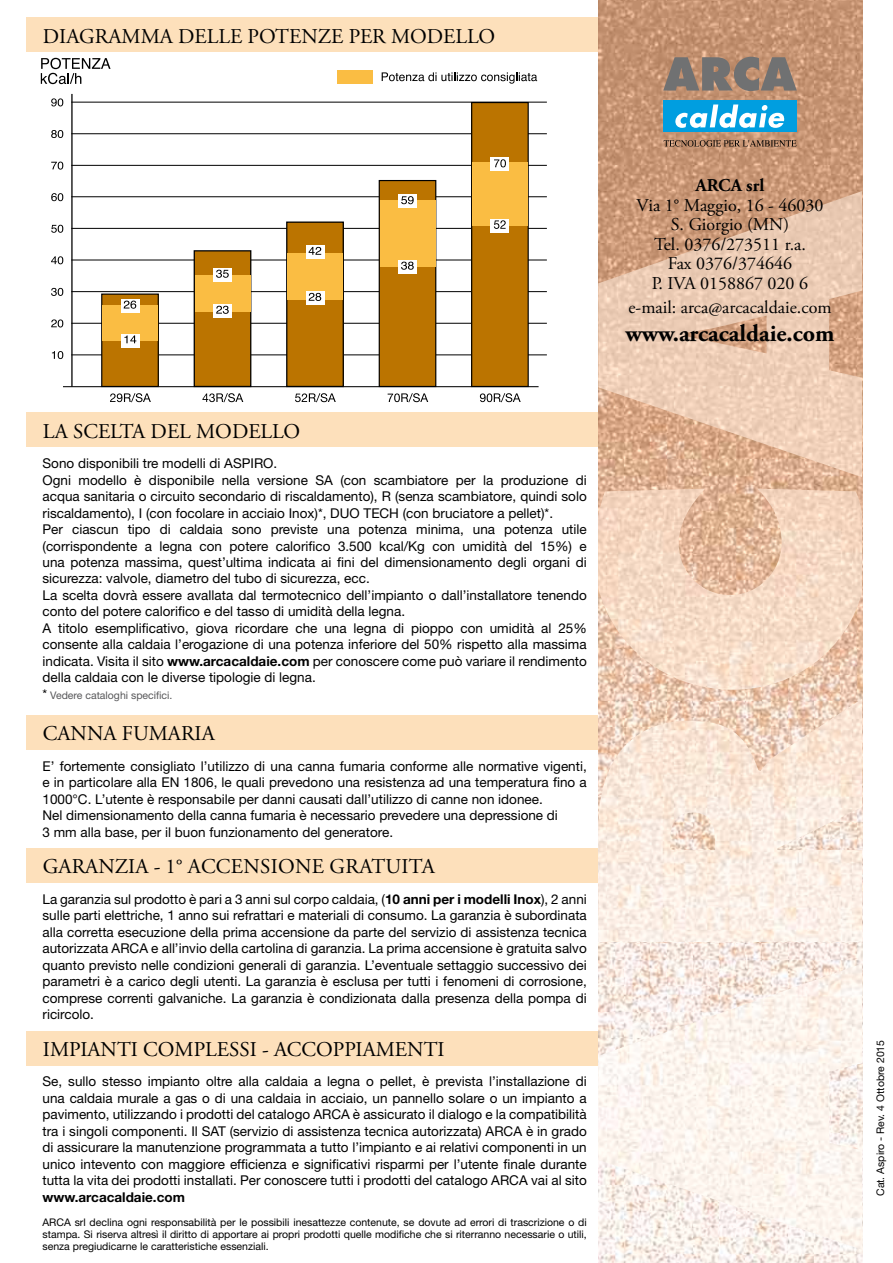
<style>
.page{position:relative;width:893px;height:1263px;background:#fff}
.page>*{position:absolute;margin:0;border:0;box-sizing:border-box;transform-origin:0 0}
.t1{font:700 24px "Adobe Garamond Pro";color:#000}
.t2{font:21px "Adobe Garamond Pro";color:#000}
.t3{font:18px/19.5px "Adobe Garamond Pro";color:#000;text-align:center}
.t4{font:700 18px "Adobe Garamond Pro";color:#000}
.t5{font:13.5px/16.5px "Helvetica Neue LT Std";color:#000}
.t6{font:700 13.5px "Helvetica Neue LT Std";color:#000}
.t7{font:10.5px/12px "Helvetica Neue LT Std";color:#000;text-align:justify}
.t8{font:10.5px "Helvetica Neue LT Std";color:#58585a}
.s1{font-weight:700}
.s2{font-size:13.5px;color:#000}
</style>
<div class="page">
<div style="left:26px;top:18px;width:800px;height:34px;background:#fde0bb"></div>
<div style="left:26px;top:413px;width:800px;height:34px;background:#fde0bb"></div>
<div style="left:26px;top:715px;width:800px;height:34px;background:#fde0bb"></div>
<div style="left:26px;top:848px;width:800px;height:34px;background:#fde0bb"></div>
<div style="left:26px;top:1031px;width:800px;height:34px;background:#fde0bb"></div>
<img style="left:598px;top:0;width:264px;height:1262px">
<img style="left:598px;top:191px;width:264px;height:1059px">
<div style="left:664px;top:100px;width:133px;height:31px;background:#009ee0"></div>
<svg style="left:663px;top:57px;width:134px;height:34px;background:#8e7d71"></svg>
<svg style="left:675px;top:104px;width:110px;height:24px"></svg>
<svg style="left:664px;top:140px;width:133px;height:7px"></svg>
<hr style="left:71px;top:196px;width:476px;height:1px;background:#000">
<hr style="left:71px;top:228px;width:476px;height:1px;background:#000">
<hr style="left:71px;top:260px;width:476px;height:1px;background:#000">
<hr style="left:71px;top:291px;width:476px;height:1px;background:#000">
<hr style="left:71px;top:323px;width:476px;height:1px;background:#000">
<hr style="left:71px;top:355px;width:476px;height:1px;background:#000">
<hr style="left:71px;top:102px;width:476px;height:1px;background:#000">
<hr style="left:71px;top:133px;width:476px;height:1px;background:#000">
<hr style="left:71px;top:165px;width:476px;height:1px;background:#000">
<hr style="left:63px;top:386px;width:476px;height:1px;background:#000">
<hr style="left:71px;top:94px;width:2px;height:293px;background:#000">
<div style="left:194px;top:251px;width:57px;height:136px;background:#bb7400"></div>
<div style="left:194px;top:250px;width:57px;height:137px;border:1px solid #000"></div>
<div style="left:195px;top:275px;width:55px;height:37px;background:#fabd43"></div>
<div style="left:213px;top:268px;width:19px;height:14px;background:#fff"></div>
<svg style="left:216px;top:270px;width:13px;height:8px"></svg>
<div style="left:213px;top:304px;width:19px;height:14px;background:#fff"></div>
<svg style="left:216px;top:306px;width:13px;height:8px"></svg>
<div style="left:287px;top:222px;width:56px;height:165px;background:#bb7400"></div>
<div style="left:286px;top:221px;width:58px;height:166px;border:1px solid #000"></div>
<div style="left:287px;top:253px;width:56px;height:46px;background:#fabd43"></div>
<div style="left:306px;top:246px;width:18px;height:13px;background:#fff"></div>
<svg style="left:309px;top:247px;width:12px;height:8px"></svg>
<div style="left:306px;top:292px;width:18px;height:13px;background:#fff"></div>
<svg style="left:309px;top:293px;width:12px;height:8px"></svg>
<div style="left:102px;top:294px;width:56px;height:93px;background:#bb7400"></div>
<div style="left:101px;top:293px;width:58px;height:94px;border:1px solid #000"></div>
<div style="left:102px;top:305px;width:56px;height:36px;background:#fabd43"></div>
<svg style="left:121px;top:299px;width:18px;height:13px"></svg>
<svg style="left:124px;top:301px;width:12px;height:8px"></svg>
<div style="left:121px;top:334px;width:18px;height:13px;background:#fff"></div>
<svg style="left:124px;top:335px;width:12px;height:8px"></svg>
<svg style="left:52px;top:351px;width:11px;height:8px"></svg>
<svg style="left:51px;top:319px;width:12px;height:8px"></svg>
<svg style="left:51px;top:288px;width:12px;height:8px"></svg>
<svg style="left:51px;top:256px;width:12px;height:8px"></svg>
<svg style="left:51px;top:225px;width:12px;height:8px"></svg>
<svg style="left:51px;top:193px;width:12px;height:8px"></svg>
<svg style="left:51px;top:162px;width:12px;height:8px"></svg>
<svg style="left:51px;top:130px;width:12px;height:8px"></svg>
<svg style="left:51px;top:98px;width:12px;height:8px"></svg>
<svg style="left:110px;top:393px;width:41px;height:9px"></svg>
<svg style="left:202px;top:393px;width:41px;height:9px"></svg>
<svg style="left:295px;top:393px;width:41px;height:9px"></svg>
<svg style="left:378px;top:101px;width:151px;height:301px"></svg>
<svg style="left:41px;top:58px;width:70px;height:26px"></svg>
<svg style="left:382px;top:72px;width:155px;height:12px"></svg>
<div style="left:337px;top:71px;width:35px;height:13px;background:#fabd43"></div>
<h2 class="t2" style="left:43px;top:23px;width:454px">DIAGRAMMA DELLE POTENZE PER MODELLO</h2>
<h2 class="t2" style="left:43px;top:418px;width:259px">LA SCELTA DEL MODELLO</h2>
<p class="t5" style="left:43px;top:455px;width:546px">Sono disponibili tre modelli di ASPIRO.<br>Ogni modello è disponibile nella versione SA (con scambiatore per la produzione di acqua sanitaria o circuito secondario di riscaldamento), R (senza scambiatore, quindi solo riscaldamento), I (con focolare in acciaio Inox)*, DUO TECH (con bruciatore a pellet)*.<br>Per ciascun tipo di caldaia sono previste una potenza minima, una potenza utile (corrispondente a legna con potere calorifico 3.500 kcal/Kg con umidità del 15%) e una potenza massima, quest’ultima indicata ai fini del dimensionamento degli organi di sicurezza: valvole, diametro del tubo di sicurezza, ecc.<br>La scelta dovrà essere avallata dal termotecnico dell’impianto o dall’installatore tenendo conto del potere calorifico e del tasso di umidità della legna.<br>A titolo esemplificativo, giova ricordare che una legna di pioppo con umidità al 25% consente alla caldaia l’erogazione di una potenza inferiore del 50% rispetto alla massima indicata. Visita il sito <span class="s1">www.arcacaldaie.com</span> per conoscere come può variare il rendimento della caldaia con le diverse tipologie di legna.</p>
<p class="t8" style="left:43px;top:689px;width:131px"><span class="s2">*</span> Vedere cataloghi specifici.</p>
<h2 class="t2" style="left:43px;top:721px;width:173px">CANNA FUMARIA</h2>
<p class="t5" style="left:43px;top:757px;width:546px">E’ fortemente consigliato l’utilizzo di una canna fumaria conforme alle normative vigenti, e in particolare alla EN 1806, le quali prevedono una resistenza ad una temperatura fino a 1000°C. L’utente è responsabile per danni causati dall’utilizzo di canne non idonee.<br>Nel dimensionamento della canna fumaria è necessario prevedere una depressione di<br>3 mm alla base, per il buon funzionamento del generatore.</p>
<h2 class="t2" style="left:43px;top:854px;width:160px">GARANZIA - 1° accensione</h2>
<h2 class="t2" style="left:330px;top:854px;width:15px">gratuita</h2>
<p class="t5" style="left:43px;top:890px;width:546px;text-align:justify">La garanzia sul prodotto è pari a 3 anni sul corpo caldaia, (<span class="s1">10 anni per i modelli Inox</span>), 2 anni sulle parti elettriche, 1 anno sui refrattari e materiali di consumo. La garanzia è subordinata alla corretta esecuzione della prima accensione da parte del servizio di assistenza tecnica autorizzata ARCA e all’invio della cartolina di garanzia. La prima accensione è gratuita salvo quanto previsto nelle condizioni generali di garanzia. L’eventuale settaggio successivo dei parametri è a carico degli utenti. La garanzia è esclusa per tutti i fenomeni di corrosione, comprese correnti galvaniche. La garanzia è condizionata dalla presenza della pompa di ricircolo.</p>
<h2 class="t2" style="left:43px;top:1036px;width:403px">IMPIANTI COMPLESSI - ACCOPPIAMENTI</h2>
<p class="t5" style="left:43px;top:1073px;width:546px;text-align:justify">Se, sullo stesso impianto oltre alla caldaia a legna o pellet, è prevista l’installazione di una caldaia murale a gas o di una caldaia in acciaio, un pannello solare o un impianto a pavimento, utilizzando i prodotti del catalogo ARCA è assicurato il dialogo e la compatibilità tra i singoli componenti. Il SAT (servizio di assistenza tecnica autorizzata) ARCA è in grado di assicurare la manutenzione programmata a tutto l’impianto e ai relativi componenti in un unico intevento con maggiore efficienza e significativi risparmi per l’utente finale durante tutta la vita dei prodotti installati. Per conoscere tutti i prodotti del catalogo ARCA vai al sito</p>
<p class="t6" style="left:43px;top:1188px;width:144px">www.arcacaldaie.com</p>
<p class="t7" style="left:43px;top:1215px;width:546px">ARCA srl declina ogni responsabilità per le possibili inesattezze contenute, se dovute ad errori di trascrizione o di stampa. Si riserva altresì il diritto di apportare ai propri prodotti quelle modifiche che si riterranno necessarie o utili, senza pregiudicarne le caratteristiche essenziali.</p>
<h3 class="t4" style="left:696px;top:175px;width:70px">ARCA srl</h3>
<h3 class="t3" style="left:636px;top:196px;width:188px">Via 1° Maggio, 16 - 46030<br>S. Giorgio (MN)<br>Tel. 0376/273511 r.a.<br>Fax 0376/374646<br>P. IVA 0158867 020 6</h3>
<h3 class="t3" style="left:628px;top:298px;width:205px">e-mail: arca@arcacaldaie.com</h3>
<h1 class="t1" style="left:625px;top:319px;width:211px">www.arcacaldaie.com</h1>
<p class="t7" style="left:874px;top:1196px;width:158px;rotate:-90deg">Cat. Aspiro - Rev. 4 Ottobre 2015</p>
</div>
